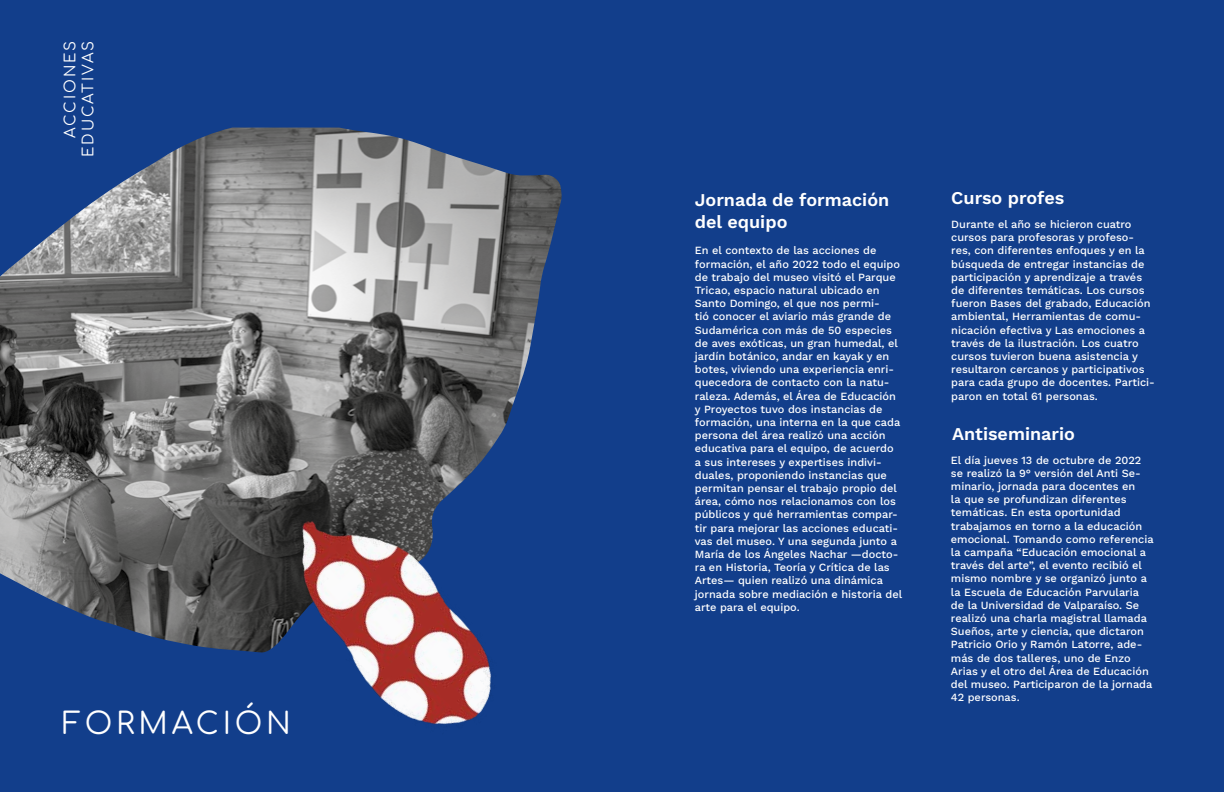
<style>
.page{position:relative;width:1224px;height:792px;background:#123e8b}
.page>*{position:absolute;margin:0;border:0;box-sizing:border-box;transform-origin:0 0}
.t1{font:30px "Comfortaa";letter-spacing:.125em;color:#fff}
.t2{font:600 18px/21.6px "Work Sans";color:#fff}
.t3{font:15px/18px "Comfortaa";letter-spacing:.125em;color:#fff;text-align:right}
.t4{font:500 11px/13.2px "Work Sans";color:#fff}
</style>
<div class="page">
<img style="left:0;top:128px;width:562px;height:523px">
<img style="left:241px;top:471px;width:298px;height:253px">
<h3 class="t3" style="left:59px;top:157px;width:118px;rotate:-90deg">ACCIONES<br>EDUCATIVAS</h3>
<h1 class="t1" style="left:62px;top:696px;width:230px">FORMACIÓN</h1>
<h2 class="t2" style="left:695px;top:189px;width:196px">Jornada de formación del equipo</h2>
<h2 class="t2" style="left:951px;top:186px;width:115px">Curso profes</h2>
<p class="t4" style="left:951px;top:217px;width:205px">Durante el año se hicieron cuatro cursos para profesoras y profeso&shy;res, con diferentes enfoques y en la búsqueda de entregar instancias de participación y aprendizaje a través de diferentes temáticas. Los cursos fueron Bases del grabado, Educación ambiental, Herramientas de comu&shy;nicación efectiva y Las emociones a través de la ilustración. Los cuatro cursos tuvieron buena asistencia y resultaron cercanos y participativos para cada grupo de docentes. Partici&shy;paron en total 61 personas.</p>
<p class="t4" style="left:695px;top:244px;width:209px">En el contexto de las acciones de formación, el año 2022 todo el equipo de trabajo del museo visitó el Parque Tricao, espacio natural ubicado en Santo Domingo, el que nos permi-<br>tió conocer el aviario más grande de Sudamérica con más de 50 especies de aves exóticas, un gran humedal, el jardín botánico, andar en kayak y en botes, viviendo una experiencia enri&shy;quecedora de contacto con la natu&shy;raleza. Además, el Área de Educación y Proyectos tuvo dos instancias de formación, una interna en la que cada persona del área realizó una acción educativa para el equipo, de acuerdo a sus intereses y expertises indivi&shy;duales, proponiendo instancias que permitan pensar el trabajo propio del área, cómo nos relacionamos con los públicos y qué herramientas compar&shy;tir para mejorar las acciones educati&shy;vas del museo. Y una segunda junto a María de los Ángeles Nachar —docto&shy;ra en Historia, Teoría y Crítica de las Artes— quien realizó una dinámica jornada sobre mediación e historia del arte para el equipo.</p>
<h2 class="t2" style="left:952px;top:422px;width:124px">Antiseminario</h2>
<p class="t4" style="left:951px;top:453px;width:204px">El día jueves 13 de octubre de 2022 se realizó la 9° versión del Anti Se&shy;minario, jornada para docentes en<br>la que se profundizan diferentes temáticas. En esta oportunidad trabajamos en torno a la educación emocional. Tomando como referencia la campaña “Educación emocional a través del arte”, el evento recibió el mismo nombre y se organizó junto a la Escuela de Educación Parvularia de la Universidad de Valparaíso. Se realizó una charla magistral llamada Sueños, arte y ciencia, que dictaron Patricio Orio y Ramón Latorre, ade&shy;más de dos talleres, uno de Enzo Arias y el otro del Área de Educación del museo. Participaron de la jornada 42 personas.</p>
</div>
